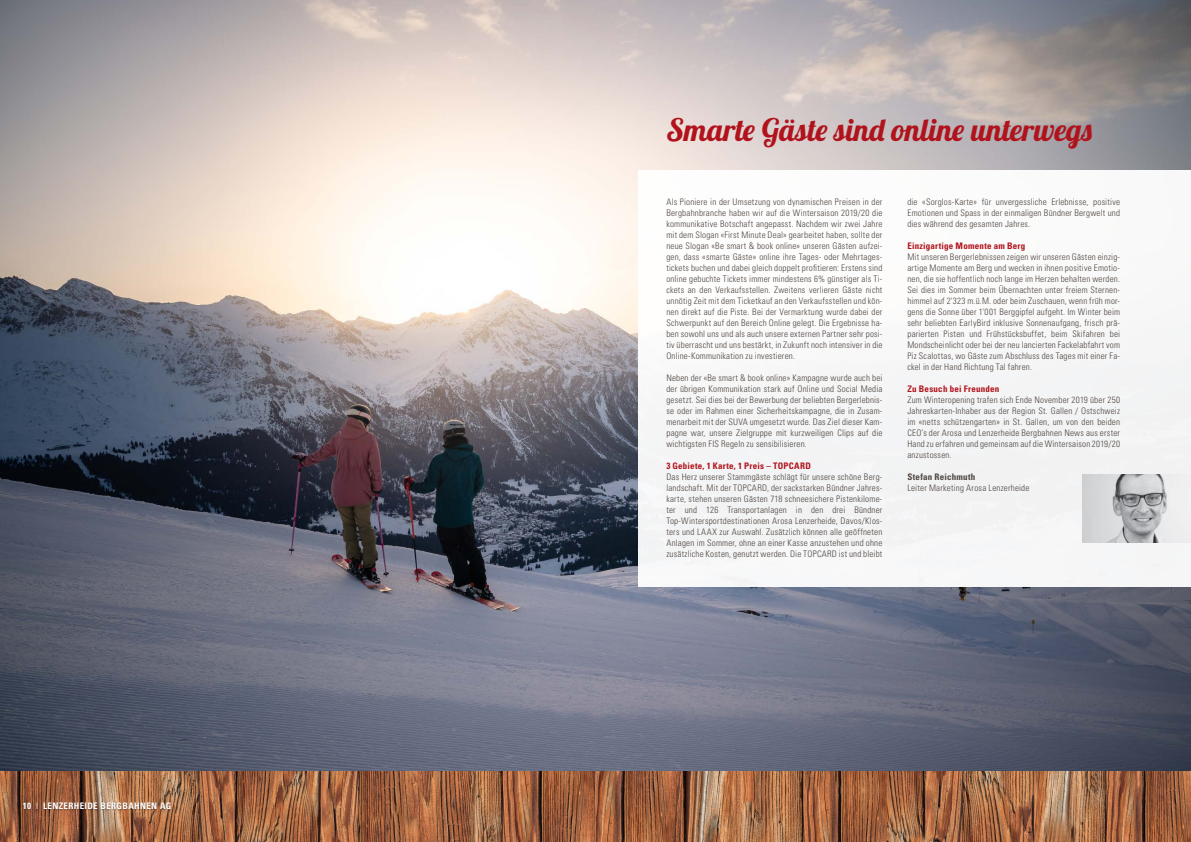
<style>
.page{position:relative;width:1191px;height:842px;background:#fff}
.page>*{position:absolute;margin:0;border:0;box-sizing:border-box;transform-origin:0 0}
.t1{font:31px "Lobster 1.4";letter-spacing:.02em;color:#b0131c}
.t2{font:300 condensed 9px/11px "Univers LT Std";letter-spacing:.02em;color:#4d453f;text-align:justify}
.t3{font:700 condensed 9px "Univers LT Std";letter-spacing:.025em;color:#b0131c}
.t4{font:700 condensed 9px "Univers LT Std";letter-spacing:.04em;color:#fff}
.t5{font:700 condensed 9px "Univers LT Std";letter-spacing:.03em;color:#4d453f}
.s1{font-weight:300}
</style>
<div class="page">
<img style="left:0;top:0;width:1191px;height:771px">
<img style="left:0;top:771px;width:1191px;height:71px">
<div style="left:22px;top:801px;width:151px;height:10px;background:#231f20;opacity:.4"></div>
<div style="left:638px;top:170px;width:553px;height:416px;background:#f7f7f8"></div>
<img style="left:1082px;top:475px;width:106px;height:68px">
<p class="t4" style="left:23px;top:800px;width:150px">10 <span class="s1">I</span> LENZERHEIDE BERGBAHNEN AG</p>
<h1 class="t1" style="left:666px;top:110px;width:427px">Smarte Gäste sind online unterwegs</h1>
<p class="t2" style="left:666px;top:196px;width:218px">Als Pioniere in der Umsetzung von dynamischen Preisen in der Bergbahnbranche haben wir auf die Wintersaison 2019/20 die kommunikative Botschaft angepasst. Nachdem wir zwei Jahre mit dem Slogan «First Minute Deal» gearbeitet haben, sollte der neue Slogan «Be smart &amp; book online» unseren Gästen aufzei&shy;gen, dass «smarte Gäste» online ihre Tages- oder Mehrtages&shy;tickets buchen und dabei gleich doppelt profitieren: Erstens sind online gebuchte Tickets immer mindestens 6% günstiger als Ti&shy;ckets an den Verkaufsstellen. Zweitens verlieren Gäste nicht unnötig Zeit mit dem Ticketkauf an den Verkaufsstellen und kön&shy;nen direkt auf die Piste. Bei der Vermarktung wurde dabei der Schwerpunkt auf den Bereich Online gelegt. Die Ergebnisse ha&shy;ben sowohl uns und als auch unsere externen Partner sehr posi&shy;tiv überrascht und uns bestärkt, in Zukunft noch intensiver in die Online-Kommunikation zu investieren.</p>
<p class="t2" style="left:666px;top:372px;width:218px">Neben der «Be smart &amp; book online» Kampagne wurde auch bei der übrigen Kommunikation stark auf Online und Social Media gesetzt. Sei dies bei der Bewerbung der beliebten Bergerlebnis&shy;se oder im Rahmen einer Sicherheitskampagne, die in Zusam&shy;menarbeit mit der SUVA umgesetzt wurde. Das Ziel dieser Kam&shy;pagne war, unsere Zielgruppe mit kurzweiligen Clips auf die wichtigsten FIS Regeln zu sensibilisieren.</p>
<p class="t3" style="left:666px;top:460px;width:146px">3 Gebiete, 1 Karte, 1 Preis – TOPCARD</p>
<p class="t2" style="left:666px;top:471px;width:218px">Das Herz unserer Stammgäste schlägt für unsere schöne Berg&shy;landschaft. Mit der TOPCARD, der sackstarken Bündner Jahres&shy;karte, stehen unseren Gästen 718 schneesichere Pistenkilome&shy;ter und 126 Transportanlagen in den drei Bündner Top-Wintersportdestinationen Arosa Lenzerheide, Davos/Klos&shy;ters und LAAX zur Auswahl. Zusätzlich können alle geöffneten Anlagen im Sommer, ohne an einer Kasse anzustehen und ohne zusätzliche Kosten, genutzt werden. Die TOPCARD ist und bleibt</p>
<p class="t2" style="left:907px;top:196px;width:214px">die «Sorglos-Karte» für unvergessliche Erlebnisse, positive Emotionen und Spass in der einmaligen Bündner Bergwelt und dies während des gesamten Jahres.</p>
<p class="t3" style="left:907px;top:240px;width:120px">Einzigartige Momente am Berg</p>
<p class="t2" style="left:907px;top:251px;width:214px">Mit unseren Bergerlebnissen zeigen wir unseren Gästen einzig&shy;artige Momente am Berg und wecken in ihnen positive Emotio&shy;nen, die sie hoffentlich noch lange im Herzen behalten werden.<br>Sei dies im Sommer beim Übernachten unter freiem Sternen&shy;himmel auf 2'323 m.ü.M. oder beim Zuschauen, wenn früh mor&shy;gens die Sonne über 1'001 Berggipfel aufgeht. Im Winter beim sehr beliebten EarlyBird inklusive Sonnenaufgang, frisch prä&shy;parierten Pisten und Frühstücksbuffet, beim Skifahren bei Mondscheinlicht oder bei der neu lancierten Fackelabfahrt vom Piz Scalottas, wo Gäste zum Abschluss des Tages mit einer Fa&shy;ckel in der Hand Richtung Tal fahren.</p>
<p class="t3" style="left:907px;top:383px;width:93px">Zu Besuch bei Freunden</p>
<p class="t2" style="left:907px;top:394px;width:214px">Zum Winteropening trafen sich Ende November 2019 über 250<br>Jahreskarten-Inhaber aus der Region St. Gallen / Ostschweiz im «netts schützengarten» in St. Gallen, um von den beiden CEO’s der Arosa und Lenzerheide Bergbahnen News aus erster Hand zu erfahren und gemeinsam auf die Wintersaison 2019/20 anzustossen.</p>
<p class="t5" style="left:907px;top:471px;width:70px">Stefan Reichmuth</p>
<p class="t2" style="left:907px;top:482px;width:123px">Leiter Marketing Arosa Lenzerheide</p>
</div>
